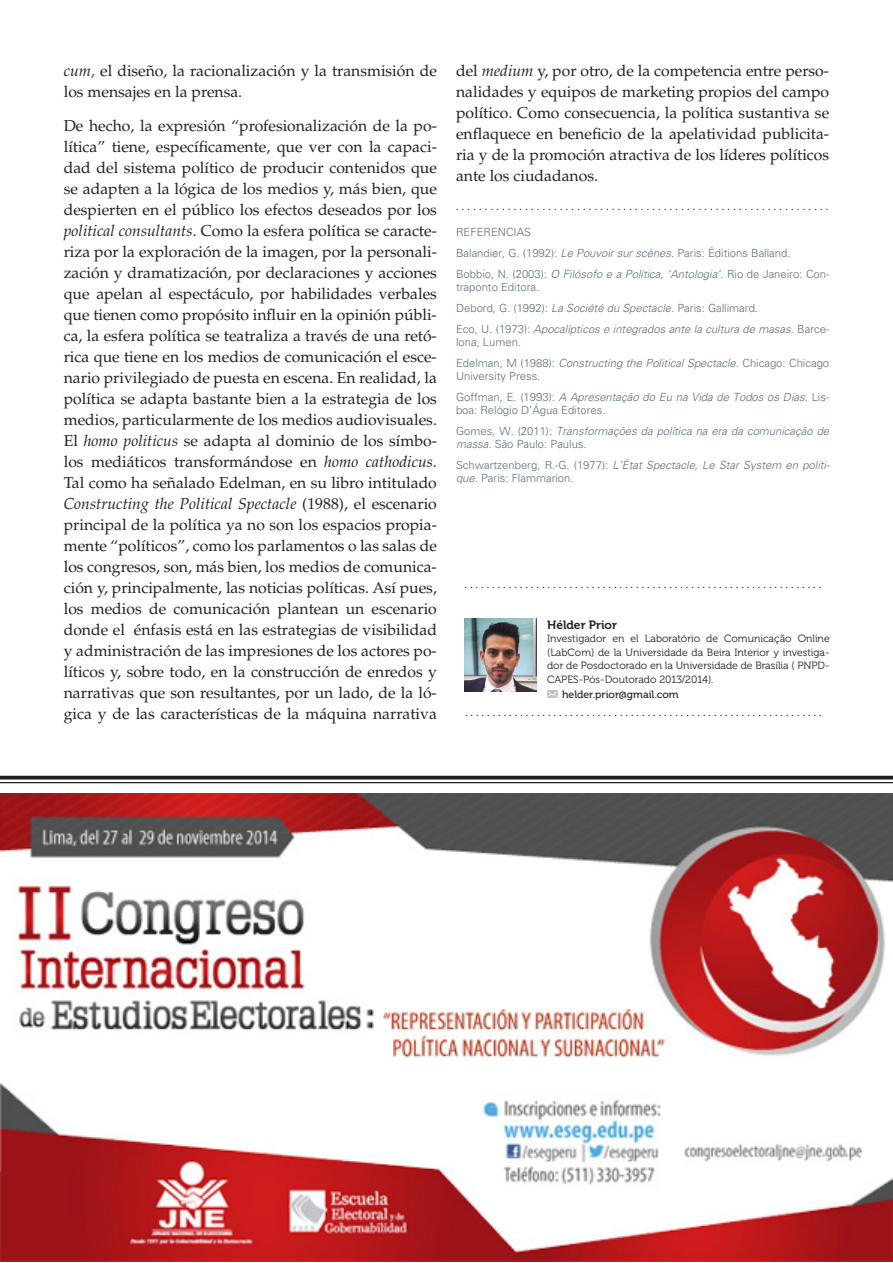
<style>
.page{position:relative;width:893px;height:1263px;background:#fff}
.page>*{position:absolute;margin:0;border:0;box-sizing:border-box;transform-origin:0 0}
.t1{font:15.75px/21px "Palatino";color:#231f20;text-align:justify}
.t2{font:italic 300 13.5px "Palatino";color:#231f20}
.t3{font:12px "Museo 700";color:#231f20}
.t4{font:300 11.25px/21.3px "Univers";color:#5b6f7b}
.t5{font:italic 300 11.25px/21.3px "Univers";color:#5b6f7b}
.t6{font:10.5px/13.5px "Museo 300";color:#231f20;text-align:justify}
.t7{font:10.5px "Museo 500";color:#231f20}
.s1{font-style:italic}
.s2{font-style:normal}
</style>
<div class="page">
<svg style="left:547px;top:690px;width:11px;height:8px"></svg>
<img style="left:464px;top:619px;width:72px;height:72px">
<hr style="left:0;top:776px;width:893px;height:3px;background:#231f20">
<hr style="left:0;top:782px;width:893px;height:1px;background:#231f20">
<img style="left:0;top:794px;width:892px;height:468px">
<p class="t1" style="left:64px;top:60px;width:375px"><span class="s1">cum,</span> el diseño, la racionalización y la transmisión de los mensajes en la prensa.</p>
<p class="t1" style="left:64px;top:115px;width:375px">De hecho, la expresión “profesionalización de la po&shy;lítica” tiene, específicamente, que ver con la capaci&shy;dad del sistema político de producir contenidos que se adapten a la lógica de los medios y, más bien, que despierten en el público los efectos deseados por los <span class="s1">political consultants</span>. Como la esfera política se caracte&shy;riza por la exploración de la imagen, por la personali&shy;zación y dramatización, por declaraciones y acciones que apelan al espectáculo, por habilidades verbales que tienen como propósito influir en la opinión públi&shy;ca, la esfera política se teatraliza a través de una retó&shy;rica que tiene en los medios de comunicación el esce&shy;nario privilegiado de puesta en escena. En realidad, la política se adapta bastante bien a la estrategia de los medios, particularmente de los medios audiovisuales.<br>El <span class="s1">homo politicus</span> se adapta al dominio de los símbo&shy;los mediáticos transformándose en <span class="s1">homo cathodicus</span>.<br>Tal como ha señalado Edelman, en su libro intitulado <span class="s1">Constructing the Political Spectacle</span> (1988), el escenario principal de la política ya no son los espacios propia&shy;mente “políticos”, como los parlamentos o las salas de los congresos, son, más bien, los medios de comunica&shy;ción y, principalmente, las noticias políticas. Así pues, los medios de comunicación plantean un escenario donde el énfasis está en las estrategias de visibilidad y administración de las impresiones de los actores po&shy;líticos y, sobre todo, en la construcción de enredos y narrativas que son resultantes, por un lado, de la ló&shy;gica y de las características de la máquina narrativa</p>
<p class="t1" style="left:456px;top:60px;width:375px">del <span class="s1">medium</span> y, por otro, de la competencia entre perso&shy;nalidades y equipos de marketing propios del campo político. Como consecuencia, la política sustantiva se enflaquece en beneficio de la apelatividad publicita&shy;ria y de la promoción atractiva de los líderes políticos ante los ciudadanos.</p>
<p class="t2" style="left:456px;top:198px;width:375px">. . . . . . . . . . . . . . . . . . . . . . . . . . . . . . . . . . . . . . . . . . . . . . . . . . . . . . . . . . . . . . . . .</p>
<p class="t4" style="left:456px;top:221px;width:375px">Referencias<br>Balandier, G. (1992): <span class="s1">Le Pouvoir sur scènes</span>. Paris: Éditions Balland.<br>Bobbio, N. (2003): <span class="s1">O Filósofo e a Política, ‘Antologia’</span>. Rio de Janeiro: Con-</p>
<p class="t4" style="left:456px;top:276px;width:375px">traponto Editora.<br>Debord, G. (1992): <span class="s1">La Société du Spectacle.</span> Paris: Gallimard.<br>Eco, U. (1973): <span class="s1">Apocalípticos e integrados ante la cultura de masas</span>. Barce-</p>
<p class="t4" style="left:456px;top:331px;width:375px">lona, Lumen.<br>Edelman, M (1988): <span class="s1">Constructing the Political Spectacle</span>. Chicago: Chicago</p>
<p class="t4" style="left:456px;top:365px;width:375px">University Press.<br>Goffman, E. (1993): <span class="s1">A Apresentação do Eu na Vida de Todos os Dias</span>. Lis-</p>
<p class="t5" style="left:456px;top:399px;width:375px"><span class="s2">boa: Relógio D’Água Editores.<br>Gomes, W. (2011):</span> Transformações da política na era da comunicação de</p>
<p class="t4" style="left:456px;top:433px;width:375px"><span class="s1">massa</span>. São Paulo: Paulus.<br>Schwartzenberg, R.-G. (1977): <span class="s1">L’État Spectacle, Le Star System en politi-</span></p>
<p class="t4" style="left:456px;top:467px;width:119px"><span class="s1">que</span>. Paris: Flammarion.</p>
<p class="t2" style="left:465px;top:576px;width:359px">. . . . . . . . . . . . . . . . . . . . . . . . . . . . . . . . . . . . . . . . . . . . . . . . . . . . . . . . . . . . . . . . .</p>
<p class="t3" style="left:547px;top:618px;width:71px">Hélder Prior</p>
<p class="t6" style="left:547px;top:632px;width:284px">Investigador en el Laboratório de Comunicação Online (LabCom) de la Universidade da Beira Interior y investiga&shy;dor de Posdoctorado en la Universidade de Brasília ( PNPD-CAPES-Pós-Doutorado 2013/2014).</p>
<p class="t7" style="left:562px;top:688px;width:118px">helder.prior@gmail.com</p>
<p class="t2" style="left:465px;top:704px;width:359px">. . . . . . . . . . . . . . . . . . . . . . . . . . . . . . . . . . . . . . . . . . . . . . . . . . . . . . . . . . . . . . . . .</p>
</div>
